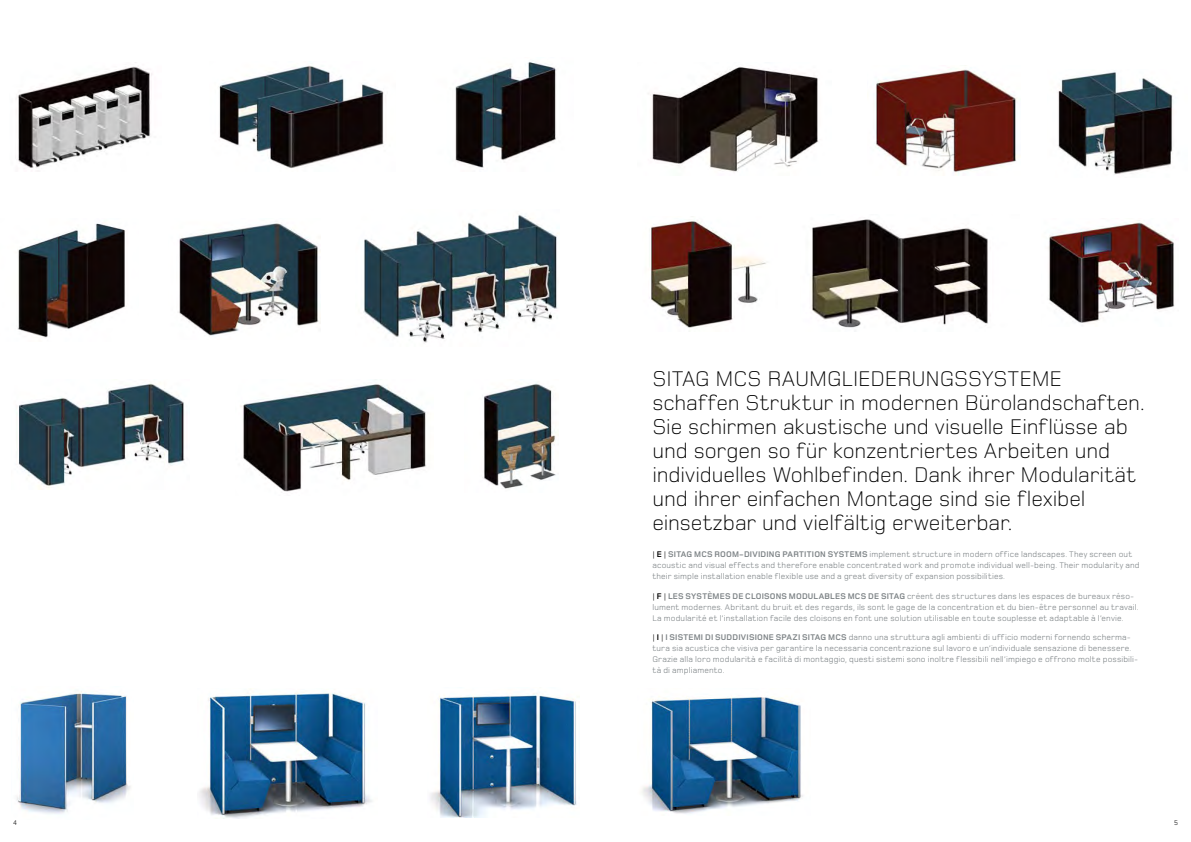
<style>
.page{position:relative;width:1191px;height:842px;background:#fff}
.page>*{position:absolute;margin:0;border:0;box-sizing:border-box;transform-origin:0 0}
.t1{font:300 22px/24px "Sitag";letter-spacing:-.005em;color:#000}
.t2{font:8.5px/11px "Sitag";letter-spacing:.015em;color:#7d8386}
.t3{font:7px "Sitag";color:#000}
.s1{color:#000}
.s2{font-weight:700;color:#000}
.s3{font-weight:700}
</style>
<div class="page">
<img style="left:17px;top:383px;width:168px;height:106px">
<img style="left:178px;top:223px;width:143px;height:113px">
<img style="left:1048px;top:220px;width:127px;height:103px">
<img style="left:876px;top:69px;width:141px;height:106px">
<img style="left:16px;top:66px;width:136px;height:103px">
<img style="left:240px;top:384px;width:186px;height:108px">
<img style="left:219px;top:65px;width:165px;height:103px">
<img style="left:1058px;top:71px;width:116px;height:104px">
<img style="left:363px;top:215px;width:195px;height:128px">
<img style="left:651px;top:216px;width:115px;height:112px">
<img style="left:455px;top:61px;width:101px;height:107px">
<img style="left:17px;top:223px;width:109px;height:115px">
<img style="left:641px;top:696px;width:162px;height:118px">
<img style="left:199px;top:692px;width:173px;height:126px">
<img style="left:430px;top:693px;width:147px;height:125px">
<img style="left:16px;top:691px;width:115px;height:123px">
<img style="left:484px;top:383px;width:74px;height:106px">
<img style="left:811px;top:219px;width:177px;height:109px">
<img style="left:648px;top:67px;width:171px;height:105px">
<p class="t1" style="left:652px;top:366px;width:493px">SITAG MCS RAUMGLIEDERUNGSSYSTEME schaffen Struktur in modernen Bürolandschaften.<br>Sie schirmen akustische und visuelle Einflüsse ab und sorgen so für konzentriertes Arbeiten und individuelles Wohlbefinden. Dank ihrer Modularität und ihrer einfachen Montage sind sie flexibel einsetzbar und vielfältig erweiterbar.</p>
<p class="t2" style="left:652px;top:549px;width:488px"><span class="s1">|</span> <span class="s2">E</span> <span class="s1">|</span> <span class="s3">SITAG MCS ROOM-DIVIDING PARTITION SYSTEMS</span> implement structure in modern office landscapes. They screen out acoustic and visual effects and therefore enable concentrated work and promote individual well- being. Their modularity and their simple installation enable flexible use and a great diversity of expansion possibilities.</p>
<p class="t2" style="left:652px;top:590px;width:487px"><span class="s1">|</span> <span class="s2">F</span> <span class="s1">|</span> <span class="s3">LES SYSTÈMES DE CLOISONS MODULABLES MCS DE SITAG</span> créent des structures dans les espaces de bureaux réso&shy;lument modernes. Abritant du bruit et des regards, ils sont le gage de la concentration et du bien-être personnel au travail.<br>La modularité et l’installation facile des cloisons en font une solution utilisable en toute souplesse et adaptable à l’envie.</p>
<p class="t2" style="left:652px;top:632px;width:487px"><span class="s1">|</span> <span class="s2">I</span> <span class="s1">|</span> <span class="s3">I SISTEMI DI SUDDIVISIONE SPAZI SITAG MCS</span> danno una struttura agli ambienti di ufficio moderni fornendo scherma&shy;tura sia acustica che visiva per garantire la necessaria concentrazione sul lavoro e un’individuale sensazione di benessere.<br>Grazie alla loro modularità e facilità di montaggio, questi sistemi sono inoltre flessibili nell’impiego e offrono molte possibili&shy;tà di ampliamento.</p>
<p class="t3" style="left:13px;top:818px;width:5px">4</p>
<p class="t3" style="left:1174px;top:818px;width:5px">5</p>
</div>
